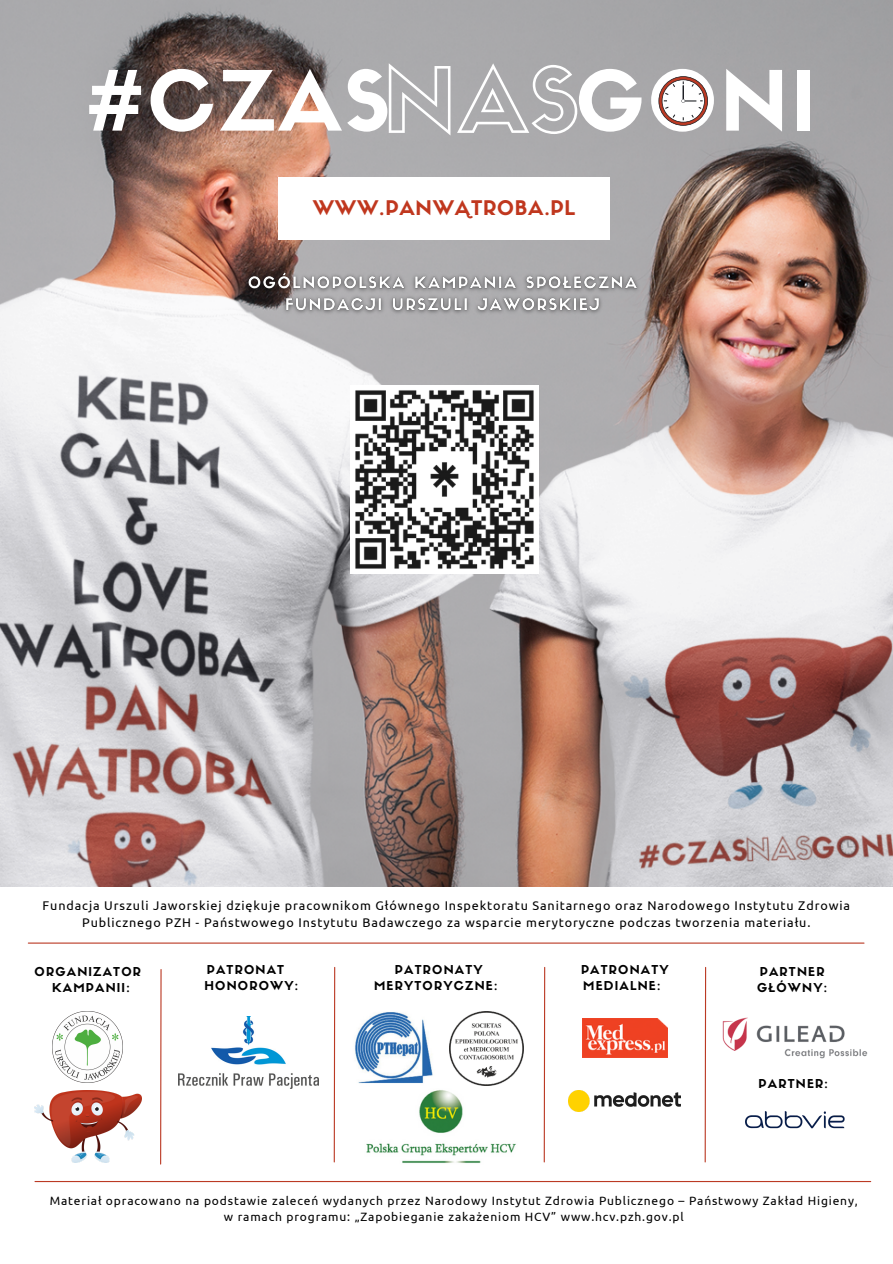
<style>
.page{position:relative;width:893px;height:1264px;background:#fff}
.page>*{position:absolute;margin:0;border:0;box-sizing:border-box;transform-origin:0 0}
.t1{font:81.45px "Sifonn Basic";letter-spacing:.04em;color:#fff}
.t2{font:19.8px "Sifonn Basic";letter-spacing:.04em;color:#c0371e}
.t3{font:12.6px/16.8px "Ubuntu";letter-spacing:.07em;color:#000;text-align:center}
.t4{font:12px "Ubuntu";letter-spacing:.07em;color:#000}
.t5{font:12px "Sifonn Basic";letter-spacing:.1em;color:#000}
.s1{font-family:"Sifonn Basic Outline";font-size:86.25px}
</style>
<div class="page">
<img style="left:0;top:0;width:892px;height:886px">
<div style="left:278px;top:177px;width:331px;height:62px;background:#fff"></div>
<svg style="left:658px;top:76px;width:50px;height:50px"></svg>
<img style="left:52px;top:1011px;width:71px;height:71px">
<img style="left:722px;top:1017px;width:146px;height:42px">
<img style="left:745px;top:1111px;width:100px;height:18px">
<img style="left:179px;top:1016px;width:139px;height:72px">
<img style="left:582px;top:1018px;width:85px;height:39px">
<img style="left:568px;top:1090px;width:112px;height:21px">
<img style="left:355px;top:1012px;width:78px;height:72px">
<img style="left:449px;top:1011px;width:74px;height:74px">
<img style="left:366px;top:1090px;width:150px;height:73px">
<img style="left:34px;top:1090px;width:107px;height:72px">
<hr style="left:160px;top:969px;width:2px;height:195px;background:#bb3a24">
<hr style="left:334px;top:967px;width:1px;height:194px;background:#bb3a24">
<hr style="left:543px;top:967px;width:2px;height:194px;background:#bb3a24">
<hr style="left:704px;top:967px;width:2px;height:194px;background:#bb3a24">
<hr style="left:35px;top:1180px;width:835px;height:2px;background:#bb3a24">
<hr style="left:28px;top:942px;width:835px;height:1px;background:#bb3a24">
<div style="left:350px;top:385px;width:188px;height:188px;background:#fff"></div>
<img style="left:355px;top:390px;width:179px;height:179px">
<img style="left:240px;top:266px;width:413px;height:56px">
<p class="t1" style="left:86px;top:69px;width:731px">#CZAS<span class="s1">NAS</span>GONI</p>
<p class="t2" style="left:312px;top:200px;width:264px">WWW.PANWĄTROBA.PL</p>
<p class="t3" style="left:43px;top:896px;width:808px">Fundacja Urszuli Jaworskiej dziękuje pracownikom Głównego Inspektoratu Sanitarnego oraz Narodowego Instytutu Zdrowia<br>Publicznego PZH - Państwowego Instytutu Badawczego za wsparcie merytoryczne podczas tworzenia materiału.</p>
<p class="t5" style="left:35px;top:966px;width:108px">ORGANIZATOR</p>
<p class="t5" style="left:52px;top:983px;width:79px">KAMPANII:</p>
<p class="t5" style="left:207px;top:964px;width:79px">PATRONAT</p>
<p class="t5" style="left:204px;top:981px;width:95px">HONOROWY:</p>
<p class="t5" style="left:395px;top:964px;width:89px">PATRONATY</p>
<p class="t5" style="left:374px;top:981px;width:125px">MERYTORYCZNE:</p>
<p class="t5" style="left:581px;top:964px;width:89px">PATRONATY</p>
<p class="t5" style="left:583px;top:981px;width:79px">MEDIALNE:</p>
<p class="t5" style="left:759px;top:966px;width:66px">PARTNER</p>
<p class="t5" style="left:757px;top:983px;width:71px">GŁÓWNY:</p>
<p class="t5" style="left:758px;top:1079px;width:71px">PARTNER:</p>
<p class="t4" style="left:50px;top:1194px;width:809px">Materiał opracowano na podstawie zaleceń wydanych przez Narodowy Instytut Zdrowia Publicznego – Państwowy Zakład Higieny,</p>
<p class="t4" style="left:224px;top:1210px;width:461px">w ramach programu: „Zapobieganie zakażeniom HCV” www.hcv.pzh.gov.pl</p>
</div>
